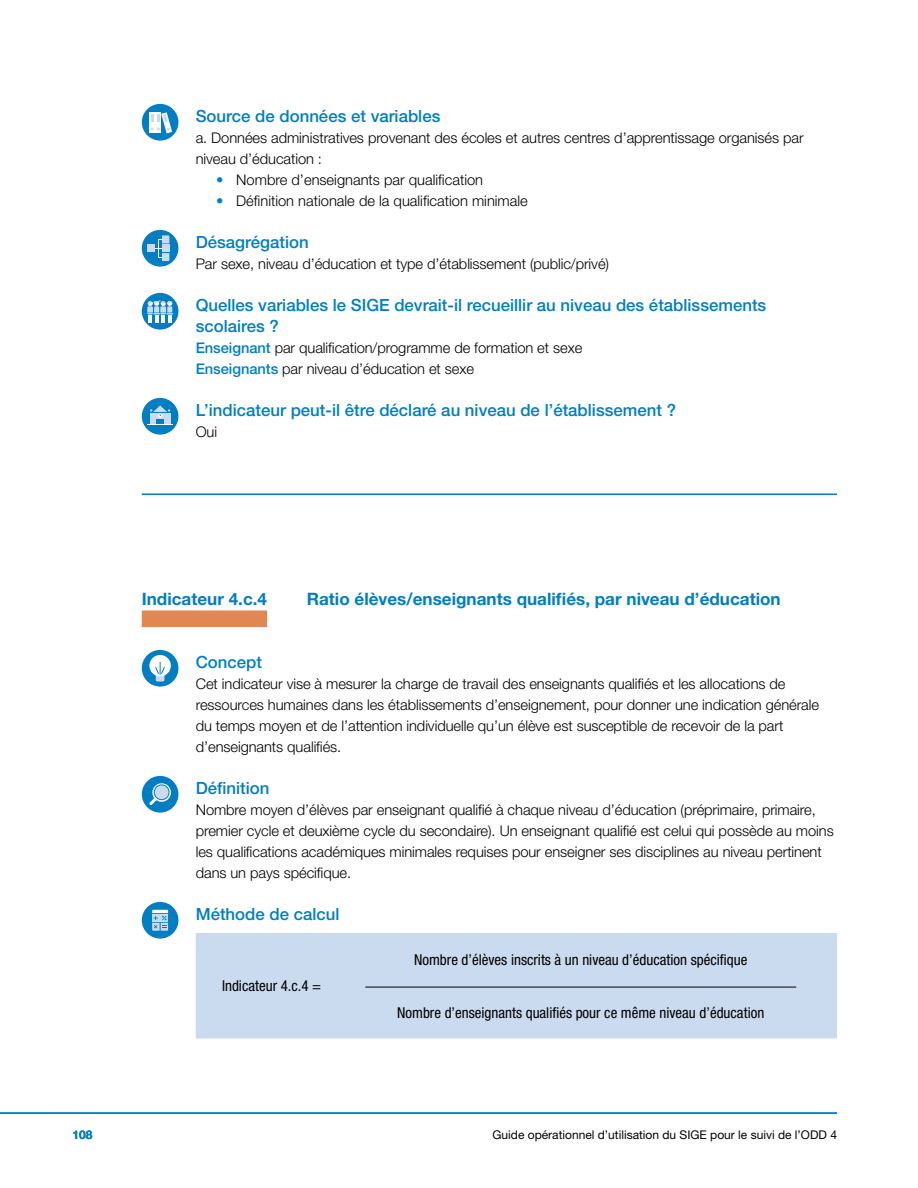
<style>
.page{position:relative;width:918px;height:1188px;background:#fff}
.page>*{position:absolute;margin:0;border:0;box-sizing:border-box;transform-origin:0 0}
.FR_HEAD_TArget2{font:700 17.1px "Helvetica Neue LT Std";color:#007ec1}
.FR_HEAD_E{font:500 16.8px/21px "Helvetica Neue LT Std";color:#007ec1}
.HEAD_E{font:500 16.8px "Helvetica Neue LT Std";color:#007ec1}
.FR_Text_formula{font:condensed 15px "Helvetica Neue LT Std";color:#000}
.FR_TEXT_body_TARGETS{font:300 14.7px/21px "Helvetica Neue LT Std";letter-spacing:-.005em;color:#000}
.t1{font:12px "Helvetica Neue LT Std";color:#000}
.t2{font:700 12px "Helvetica Neue LT Std";color:#007ec1}
.s1{font-weight:500;color:#007ec1}
</style>
<div class="page">
<hr style="left:0;top:1112px;width:837px;height:2px;background:#007ec1">
<hr style="left:142px;top:494px;width:695px;height:1px;background:#007ec1">
<div style="left:142px;top:610px;width:125px;height:17px;background:#e08853"></div>
<div style="left:196px;top:933px;width:641px;height:105px;background:#cbdbef"></div>
<hr style="left:365px;top:987px;width:431px;height:1px;background:#000">
<div style="left:142px;top:104px;width:36px;height:37px;background:#007ec1;border-radius:50%"></div>
<div style="left:149px;top:112px;width:6px;height:21px;background:#fff"></div>
<svg style="left:151px;top:112px;width:21px;height:21px"></svg>
<div style="left:142px;top:230px;width:36px;height:37px;background:#007ec1;border-radius:50%"></div>
<div style="left:148px;top:245px;width:7px;height:7px;background:#cbdbef"></div>
<svg style="left:155px;top:235px;width:14px;height:26px"></svg>
<div style="left:142px;top:293px;width:36px;height:37px;background:#007ec1;border-radius:50%"></div>
<svg style="left:147px;top:300px;width:26px;height:22px"></svg>
<div style="left:142px;top:398px;width:36px;height:37px;background:#007ec1;border-radius:50%"></div>
<svg style="left:148px;top:405px;width:25px;height:20px"></svg>
<div style="left:142px;top:650px;width:36px;height:37px;background:#007ec1;border-radius:50%"></div>
<div style="left:156px;top:671px;width:9px;height:11px;background:#cbdbef;border-radius:2px"></div>
<div style="left:149px;top:655px;width:22px;height:21px;background:#fff;border-radius:50%"></div>
<svg style="left:155px;top:662px;width:10px;height:13px"></svg>
<div style="left:142px;top:776px;width:36px;height:37px;background:#007ec1;border-radius:50%"></div>
<svg style="left:149px;top:783px;width:22px;height:22px"></svg>
<div style="left:142px;top:902px;width:36px;height:37px;background:#007ec1;border-radius:50%"></div>
<svg style="left:152px;top:910px;width:16px;height:21px"></svg>
<p class="FR_HEAD_E" style="left:196px;top:106px;width:246px">Source de données et variables</p>
<p class="FR_TEXT_body_TARGETS" style="left:196px;top:127px;width:609px">a. Données administratives provenant des écoles et autres centres d’apprentissage organisés par niveau d’éducation :</p>
<p class="FR_TEXT_body_TARGETS" style="left:216px;top:169px;width:269px"><span class="s1">•</span> Nombre d’enseignants par qualification</p>
<p class="FR_TEXT_body_TARGETS" style="left:216px;top:190px;width:313px"><span class="s1">•</span> Définition nationale de la qualification minimale</p>
<p class="FR_HEAD_E" style="left:196px;top:232px;width:114px">Désagrégation</p>
<p class="FR_TEXT_body_TARGETS" style="left:196px;top:253px;width:415px">Par sexe, niveau d’éducation et type d’établissement (public/privé)</p>
<p class="FR_HEAD_E" style="left:196px;top:295px;width:572px">Quelles variables le SIGE devrait-il recueillir au niveau des établissements scolaires ?</p>
<p class="FR_TEXT_body_TARGETS" style="left:196px;top:337px;width:388px"><span class="s1">Enseignant</span> par qualification/programme de formation et sexe</p>
<p class="FR_TEXT_body_TARGETS" style="left:196px;top:358px;width:280px"><span class="s1">Enseignants</span> par niveau d’éducation et sexe</p>
<p class="FR_HEAD_E" style="left:196px;top:400px;width:482px">L’indicateur peut-il être déclaré au niveau de l’établissement ?</p>
<p class="FR_TEXT_body_TARGETS" style="left:196px;top:421px;width:23px">Oui</p>
<p class="FR_HEAD_TArget2" style="left:142px;top:589px;width:127px">Indicateur 4.c.4</p>
<p class="FR_HEAD_TArget2" style="left:307px;top:589px;width:476px">Ratio élèves/enseignants qualifiés, par niveau d’éducation</p>
<p class="HEAD_E" style="left:196px;top:652px;width:68px">Concept</p>
<p class="FR_TEXT_body_TARGETS" style="left:196px;top:673px;width:625px">Cet indicateur vise à mesurer la charge de travail des enseignants qualifiés et les allocations de ressources humaines dans les établissements d’enseignement, pour donner une indication générale du temps moyen et de l’attention individuelle qu’un élève est susceptible de recevoir de la part d’enseignants qualifiés.</p>
<p class="FR_HEAD_E" style="left:196px;top:778px;width:75px">Définition</p>
<p class="FR_TEXT_body_TARGETS" style="left:196px;top:799px;width:640px">Nombre moyen d’élèves par enseignant qualifié à chaque niveau d’éducation (préprimaire, primaire, premier cycle et deuxième cycle du secondaire). Un enseignant qualifié est celui qui possède au moins les qualifications académiques minimales requises pour enseigner ses disciplines au niveau pertinent dans un pays spécifique.</p>
<p class="FR_HEAD_E" style="left:196px;top:904px;width:145px">Méthode de calcul</p>
<p class="FR_Text_formula" style="left:222px;top:977px;width:101px">Indicateur 4.c.4 =</p>
<p class="FR_Text_formula" style="left:414px;top:951px;width:335px">Nombre d’élèves inscrits à un niveau d’éducation spécifique</p>
<p class="FR_Text_formula" style="left:397px;top:1004px;width:369px">Nombre d’enseignants qualifiés pour ce même niveau d’éducation</p>
<p class="t2" style="left:72px;top:1127px;width:22px">108</p>
<p class="t1" style="left:492px;top:1127px;width:346px">Guide opérationnel d’utilisation du SIGE pour le suivi de l’ODD 4</p>
</div>
